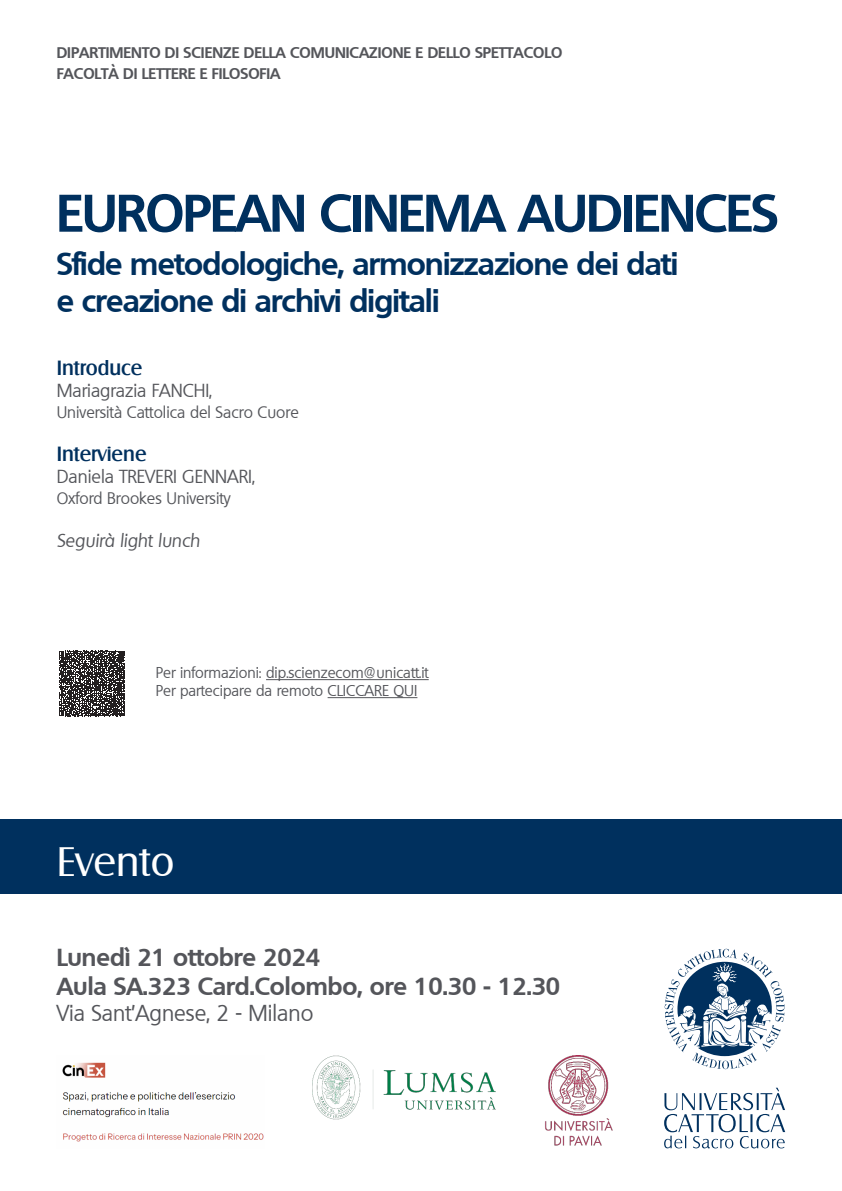
<style>
.page{position:relative;width:842px;height:1191px;background:#fff}
.page>*{position:absolute;margin:0;border:0;box-sizing:border-box;transform-origin:0 0}
.Sottotitolo{font:700 51.2px "Quebec";letter-spacing:-.02em;color:#00305e}
.Evento{font:40px "Salzburg";color:#fff}
.Sottotitolo-2{font:700 30.5px "Quebec";letter-spacing:-.02em;color:#00305e}
.Data{font:700 24px "Quebec";color:#54555a}
.Luogo{font:22px "Quebec";color:#54555a}
.Titolo_3{font:500 20px "Salzburg";color:#00305e}
.Titolo_3-2{font:18px "Quebec";color:#54555a}
.Titolo_3-3{font:italic 18px "Quebec";color:#54555a}
.Titolo_3-4{font:16px "Quebec";color:#54555a}
.Fac-Dip{font:700 15px "Quebec";color:#54555a}
.Titolo_3-5{font:15px "Quebec";color:#54555a}
</style>
<div class="page">
<div style="left:0;top:819px;width:842px;height:75px;background:#00305e"></div>
<svg style="left:665px;top:948px;width:119px;height:121px"></svg>
<svg style="left:664px;top:1087px;width:121px;height:61px"></svg>
<img style="left:312px;top:1055px;width:184px;height:64px">
<img style="left:545px;top:1055px;width:68px;height:91px">
<img style="left:62px;top:1062px;width:202px;height:80px">
<hr style="left:266px;top:679px;width:163px;height:1px;background:#54555a">
<hr style="left:328px;top:697px;width:89px;height:1px;background:#54555a">
<svg style="left:59px;top:651px;width:66px;height:65px"></svg>
<p class="Fac-Dip" style="left:57px;top:43px;width:507px">DIPARTIMENTO DI SCIENZE DELLA COMUNICAZIONE E DELLO SPETTACOLO</p>
<p class="Fac-Dip" style="left:57px;top:64px;width:225px">FACOLTÀ DI LETTERE E FILOSOFIA</p>
<p class="Sottotitolo" style="left:57px;top:179px;width:723px">EUROPEAN CINEMA AUDIENCES</p>
<p class="Sottotitolo-2" style="left:57px;top:244px;width:623px">Sfide metodologiche, armonizzazione dei dati</p>
<p class="Sottotitolo-2" style="left:57px;top:281px;width:384px">e creazione di archivi digitali</p>
<p class="Titolo_3" style="left:57px;top:356px;width:87px">Introduce</p>
<p class="Titolo_3-2" style="left:57px;top:378px;width:157px">Mariagrazia FANCHI,</p>
<p class="Titolo_3-4" style="left:57px;top:402px;width:244px">Università Cattolica del Sacro Cuore</p>
<p class="Titolo_3" style="left:57px;top:442px;width:91px">Interviene</p>
<p class="Titolo_3-2" style="left:57px;top:465px;width:200px">Daniela TREVERI GENNARI,</p>
<p class="Titolo_3-4" style="left:57px;top:488px;width:176px">Oxford Brookes University</p>
<p class="Titolo_3-3" style="left:57px;top:529px;width:145px">Seguirà light lunch</p>
<p class="Titolo_3-5" style="left:156px;top:663px;width:274px">Per informazioni: dip.scienzecom@unicatt.it</p>
<p class="Titolo_3-5" style="left:156px;top:681px;width:263px">Per partecipare da remoto CLICCARE QUI</p>
<p class="Evento" style="left:57px;top:837px;width:119px">Evento</p>
<p class="Data" style="left:57px;top:941px;width:265px">Lunedì 21 ottobre 2024</p>
<p class="Data" style="left:57px;top:970px;width:505px">Aula SA.323 Card.Colombo, ore 10.30 - 12.30</p>
<p class="Luogo" style="left:57px;top:999px;width:258px">Via Sant’Agnese, 2 - Milano</p>
</div>
